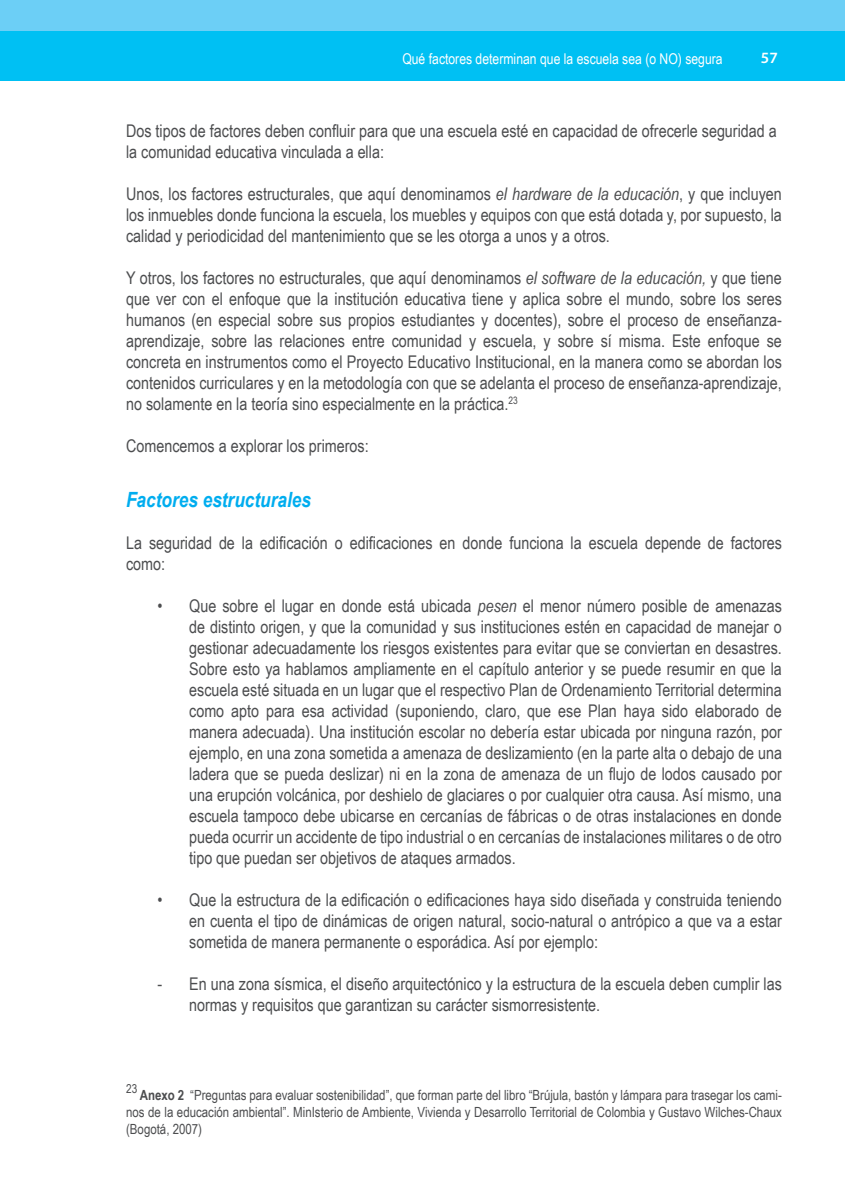
<style>
.page{position:relative;width:845px;height:1197px;background:#fff}
.page>*{position:absolute;margin:0;border:0;box-sizing:border-box;transform-origin:0 0}
.t1{font:italic 700 21px "Arial Narrow";color:#00adef}
.t2{font:17.5px/21px "Arial Narrow";color:#4c4d4f;text-align:justify}
.t3{font:600 15.75px "Myriad Pro";color:#fff}
.t4{font:14.88px "Arial Narrow";color:#fff}
.t5{font:14px/16.8px "Arial Narrow";color:#4c4d4f;text-align:justify}
.t6{font:12.25px "Arial Narrow";color:#4c4d4f}
.s1{font-style:italic}
.s2{font-weight:700}
</style>
<div class="page">
<div style="left:0;top:0;width:844px;height:81px;background:#6ccff6"></div>
<div style="left:0;top:32px;width:844px;height:49px;background:#00c0f3"></div>
<p class="t4" style="left:402px;top:48px;width:322px">Qué factores determinan que la escuela sea (o NO) segura</p>
<p class="t3" style="left:760px;top:47px;width:9px">57</p>
<p class="t2" style="left:126px;top:119px;width:652px">Dos tipos de factores deben confluir para que una escuela esté en capacidad de ofrecerle seguridad a la comunidad educativa vinculada a ella:</p>
<p class="t2" style="left:126px;top:182px;width:657px">Unos, los factores estructurales, que aquí denominamos <span class="s1">el hardware de la educación</span>, y que incluyen los inmuebles donde funciona la escuela, los muebles y equipos con que está dotada y, por supuesto, la calidad y periodicidad del mantenimiento que se les otorga a unos y a otros.</p>
<p class="t2" style="left:126px;top:266px;width:657px">Y otros, los factores no estructurales, que aquí denominamos <span class="s1">el software de la educación,</span> y que tiene que ver con el enfoque que la institución educativa tiene y aplica sobre el mundo, sobre los seres humanos (en especial sobre sus propios estudiantes y docentes), sobre el proceso de enseñanza&shy;aprendizaje, sobre las relaciones entre comunidad y escuela, y sobre sí misma. Este enfoque se concreta en instrumentos como el Proyecto Educativo Institucional, en la manera como se abordan los contenidos curriculares y en la metodología con que se adelanta el proceso de enseñanza-aprendizaje, no solamente en la teoría sino especialmente en la práctica.<sup>23</sup></p>
<p class="t2" style="left:126px;top:434px;width:244px">Comencemos a explorar los primeros:</p>
<p class="t1" style="left:126px;top:483px;width:186px">Factores estructurales</p>
<p class="t2" style="left:126px;top:531px;width:657px">La seguridad de la edificación o edificaciones en donde funciona la escuela depende de factores como:</p>
<p class="t2" style="left:189px;top:594px;width:594px;text-indent:-32px">• Que sobre el lugar en donde está ubicada <span class="s1">pesen</span> el menor número posible de amenazas de distinto origen, y que la comunidad y sus instituciones estén en capacidad de manejar o gestionar adecuadamente los riesgos existentes para evitar que se conviertan en desastres.<br>Sobre esto ya hablamos ampliamente en el capítulo anterior y se puede resumir en que la escuela esté situada en un lugar que el respectivo Plan de Ordenamiento Territorial determina como apto para esa actividad (suponiendo, claro, que ese Plan haya sido elaborado de manera adecuada). Una institución escolar no debería estar ubicada por ninguna razón, por ejemplo, en una zona sometida a amenaza de deslizamiento (en la parte alta o debajo de una ladera que se pueda deslizar) ni en la zona de amenaza de un flujo de lodos causado por una erupción volcánica, por deshielo de glaciares o por cualquier otra causa. Así mismo, una escuela tampoco debe ubicarse en cercanías de fábricas o de otras instalaciones en donde pueda ocurrir un accidente de tipo industrial o en cercanías de instalaciones militares o de otro tipo que puedan ser objetivos de ataques armados.</p>
<p class="t2" style="left:189px;top:888px;width:594px;text-indent:-32px">• Que la estructura de la edificación o edificaciones haya sido diseñada y construida teniendo en cuenta el tipo de dinámicas de origen natural, socio-natural o antrópico a que va a estar sometida de manera permanente o esporádica. Así por ejemplo:</p>
<p class="t2" style="left:189px;top:972px;width:594px;text-indent:-32px">- En una zona sísmica, el diseño arquitectónico y la estructura de la escuela deben cumplir las normas y requisitos que garantizan su carácter sismorresistente.</p>
<p class="t6" style="left:126px;top:1080px;width:13px">23</p>
<p class="t5" style="left:126px;top:1087px;width:657px;text-indent:14px"><span class="s2">Anexo 2</span> “Preguntas para evaluar sostenibilidad”, que forman parte del libro “Brújula, bastón y lámpara para trasegar los cami&shy;nos de la educación ambiental”. MinIsterio de Ambiente, Vivienda y Desarrollo Territorial de Colombia y Gustavo Wilches-Chaux (Bogotá, 2007)</p>
</div>
